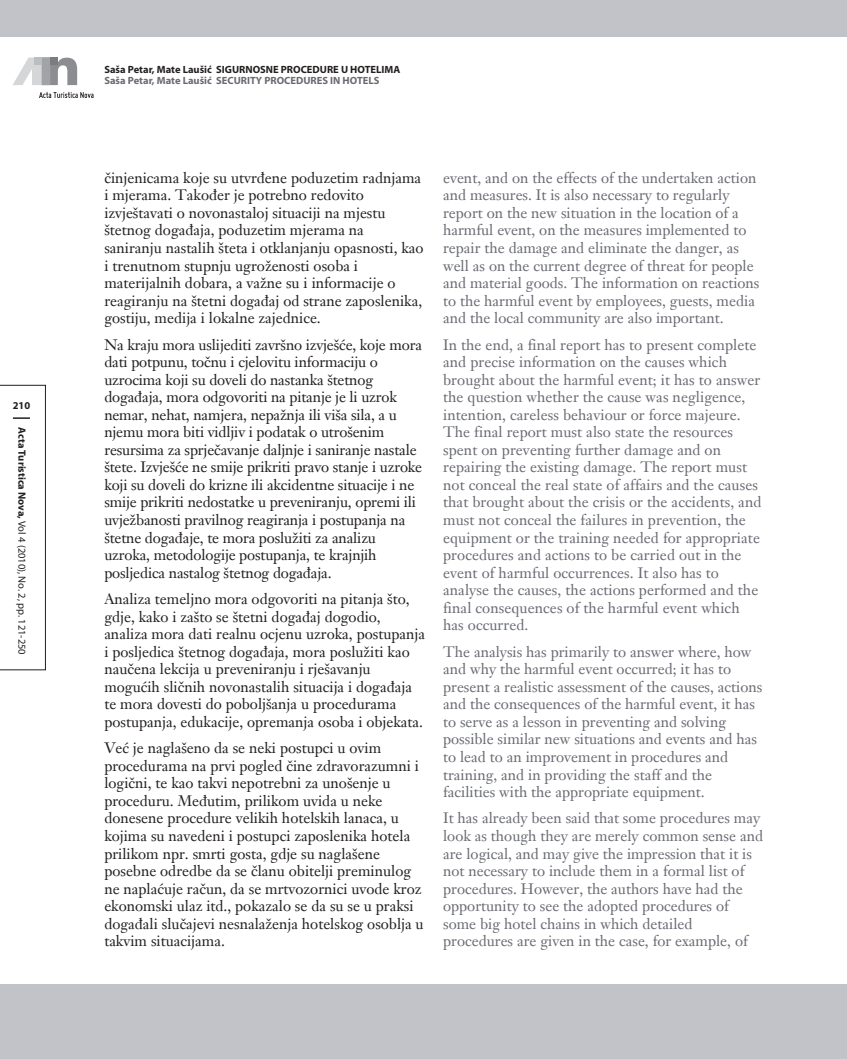
<style>
.page{position:relative;width:847px;height:1059px;background:#fff}
.page>*{position:absolute;margin:0;border:0;box-sizing:border-box;transform-origin:0 0}
.t1{font:15px/17.5px "Janson HR";color:#231f20}
.t2{font:15px/17.5px "Janson HR";color:#696b73}
.t3{font:700 10.5px "Myriad Pro";color:#231f20}
.t4{font:700 10.5px "Myriad Pro";color:#696b73}
.t5{font:10.5px "Myriad Pro";color:#231f20}
.s1{font-weight:700}
</style>
<div class="page">
<div style="left:0;top:0;width:846px;height:36px;background:#c2c3c8"></div>
<div style="left:0;top:984px;width:846px;height:75px;background:#c2c3c8"></div>
<svg style="left:39px;top:92px;width:54px;height:6px"></svg>
<svg style="left:13px;top:57px;width:64px;height:28px"></svg>
<div style="left:35px;top:57px;width:7px;height:8px;background:#bcbdc0"></div>
<svg style="left:0;top:385px;width:46px;height:285px"></svg>
<p class="t3" style="left:13px;top:402px;width:19px">210</p>
<p class="t5" style="left:26px;top:427px;width:229px;rotate:90deg"><span class="s1">Acta Turistica Nova,</span> Vol 4 (2010), No. 2, pp. 121-250</p>
<p class="t3" style="left:104px;top:65px;width:297px">Saša Petar, Mate Laušić SIGURNOSNE PROCEDURE U HOTELIMA</p>
<p class="t4" style="left:104px;top:76px;width:276px">Saša Petar, Mate Laušić SECURITY PROCEDURES IN HOTELS</p>
<p class="t1" style="left:104px;top:169px;width:321px">činjenicama koje su utvrđene poduzetim radnjama i mjerama. Također je potrebno redovito izvještavati o novonastaloj situaciji na mjestu štetnog događaja, poduzetim mjerama na saniranju nastalih šteta i otklanjanju opasnosti, kao i trenutnom stupnju ugroženosti osoba i materijalnih dobara, a važne su i informacije o reagiranju na štetni događaj od strane zaposlenika, gostiju, medija i lokalne zajednice.</p>
<p class="t1" style="left:104px;top:335px;width:319px">Na kraju mora uslijediti završno izvješće, koje mora dati potpunu, točnu i cjelovitu informaciju o uzrocima koji su doveli do nastanka štetnog događaja, mora odgovoriti na pitanje je li uzrok nemar, nehat, namjera, nepažnja ili viša sila, a u njemu mora biti vidljiv i podatak o utrošenim resursima za sprječavanje daljnje i saniranje nastale štete. Izvješće ne smije prikriti pravo stanje i uzroke koji su doveli do krizne ili akcidentne situacije i ne smije prikriti nedostatke u preveniranju, opremi ili uvježbanosti pravilnog reagiranja i postupanja na štetne događaje, te mora poslužiti za analizu uzroka, metodologije postupanja, te krajnjih posljedica nastalog štetnog događaja.</p>
<p class="t1" style="left:104px;top:590px;width:322px">Analiza temeljno mora odgovoriti na pitanja što, gdje, kako i zašto se štetni događaj dogodio, analiza mora dati realnu ocjenu uzroka, postupanja i posljedica štetnog događaja, mora poslužiti kao naučena lekcija u preveniranju i rješavanju mogućih sličnih novonastalih situacija i događaja te mora dovesti do poboljšanja u procedurama postupanja, edukacije, opremanja osoba i objekata.</p>
<p class="t1" style="left:104px;top:739px;width:321px">Već je naglašeno da se neki postupci u ovim procedurama na prvi pogled čine zdravorazumni i logični, te kao takvi nepotrebni za unošenje u proceduru. Međutim, prilikom uvida u neke donesene procedure velikih hotelskih lanaca, u kojima su navedeni i postupci zaposlenika hotela prilikom npr. smrti gosta, gdje su naglašene posebne odredbe da se članu obitelji preminulog ne naplaćuje račun, da se mrtvozornici uvode kroz ekonomski ulaz itd., pokazalo se da su se u praksi događali slučajevi nesnalaženja hotelskog osoblja u takvim situacijama.</p>
<p class="t2" style="left:443px;top:169px;width:318px">event, and on the effects of the undertaken action and measures. It is also necessary to regularly report on the new situation in the location of a harmful event, on the measures implemented to repair the damage and eliminate the danger, as well as on the current degree of threat for people and material goods. The information on reactions to the harmful event by employees, guests, media and the local community are also important.</p>
<p class="t2" style="left:443px;top:335px;width:320px">In the end, a final report has to present complete and precise information on the causes which brought about the harmful event; it has to answer the question whether the cause was negligence, intention, careless behaviour or force majeure.<br>The final report must also state the resources spent on preventing further damage and on repairing the existing damage. The report must not conceal the real state of affairs and the causes that brought about the crisis or the accidents, and must not conceal the failures in prevention, the equipment or the training needed for appropriate procedures and actions to be carried out in the event of harmful occurrences. It also has to analyse the causes, the actions performed and the final consequences of the harmful event which has occurred.</p>
<p class="t2" style="left:443px;top:642px;width:321px">The analysis has primarily to answer where, how and why the harmful event occurred; it has to present a realistic assessment of the causes, actions and the consequences of the harmful event, it has to serve as a lesson in preventing and solving possible similar new situations and events and has to lead to an improvement in procedures and training, and in providing the staff and the facilities with the appropriate equipment.</p>
<p class="t2" style="left:443px;top:809px;width:321px">It has already been said that some procedures may look as though they are merely common sense and are logical, and may give the impression that it is not necessary to include them in a formal list of procedures. However, the authors have had the opportunity to see the adopted procedures of some big hotel chains in which detailed procedures are given in the case, for example, of</p>
</div>
